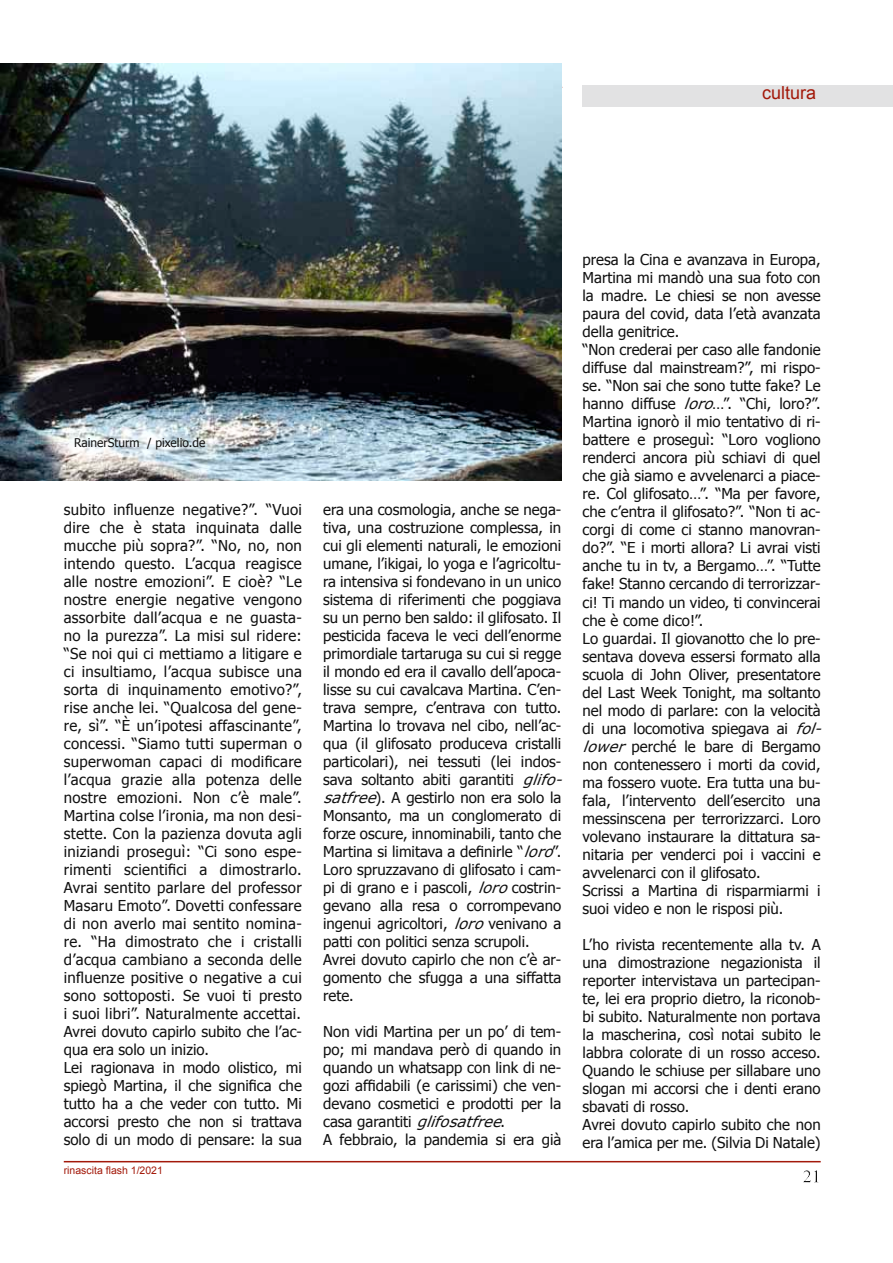
<style>
.page{position:relative;width:893px;height:1263px;background:#fff}
.page>*{position:absolute;margin:0;border:0;box-sizing:border-box;transform-origin:0 0}
.t1{font:18px "Arial";color:#a3190a}
.t2{font:15px/18px "Tahoma";color:#111}
.t3{font:15px/18px "Tahoma";letter-spacing:.02em;color:#111}
.t4{font:12px "Tahoma";color:#111}
.t5{font:10.5px "Arial";color:#a3190a}
.s1{font-family:"Verdana";font-style:italic}
</style>
<div class="page">
<div style="left:798px;top:1163px;width:30px;height:25px;background:#111;opacity:.75"></div>
<hr style="left:64px;top:1161px;width:757px;height:1px;background:#a3190a">
<div style="left:583px;top:85px;width:310px;height:21px;background:#e2e2e3"></div>
<img style="left:0;top:64px;width:561px;height:416px">
<p class="t1" style="left:762px;top:81px;width:56px">cultura</p>
<p class="t4" style="left:74px;top:435px;width:133px">RainerSturm / pixelio.de</p>
<p class="t3" style="left:64px;top:500px;width:240px">subito influenze negative?”. “Vuoi dire che è stata inquinata dalle mucche più sopra?”. “No, no, non intendo questo. L’acqua reagisce alle nostre emozioni”. E cioè? “Le nostre energie negative vengono assorbite dall’acqua e ne guasta&shy;no la purezza”. La misi sul ridere: “Se noi qui ci mettiamo a litigare e ci insultiamo, l’acqua subisce una sorta di inquinamento emotivo?”, rise anche lei. “Qualcosa del gene&shy;re, sì”. “È un’ipotesi affascinante”, concessi. “Siamo tutti superman o superwoman capaci di modificare l’acqua grazie alla potenza delle nostre emozioni. Non c’è male”.<br>Martina colse l’ironia, ma non desi&shy;stette. Con la pazienza dovuta agli iniziandi proseguì: “Ci sono espe&shy;rimenti scientifici a dimostrarlo.<br>Avrai sentito parlare del professor Masaru Emoto”. Dovetti confessare di non averlo mai sentito nomina&shy;re. “Ha dimostrato che i cristalli d’acqua cambiano a seconda delle influenze positive o negative a cui sono sottoposti. Se vuoi ti presto i suoi libri”. Naturalmente accettai.<br>Avrei dovuto capirlo subito che l’ac&shy;qua era solo un inizio.<br>Lei ragionava in modo olistico, mi spiegò Martina, il che significa che tutto ha a che veder con tutto. Mi accorsi presto che non si trattava solo di un modo di pensare: la sua</p>
<p class="t2" style="left:323px;top:500px;width:247px">era una cosmologia, anche se nega&shy;tiva, una costruzione complessa, in cui gli elementi naturali, le emozioni umane, l’ikigai, lo yoga e l’agricoltu&shy;ra intensiva si fondevano in un unico sistema di riferimenti che poggiava su un perno ben saldo: il glifosato. Il pesticida faceva le veci dell’enorme primordiale tartaruga su cui si regge il mondo ed era il cavallo dell’apoca&shy;lisse su cui cavalcava Martina. C’en&shy;trava sempre, c’entrava con tutto.<br>Martina lo trovava nel cibo, nell’ac&shy;qua (il glifosato produceva cristalli particolari), nei tessuti (lei indos&shy;sava soltanto abiti garantiti <span class="s1">glifo&shy;satfree</span>). A gestirlo non era solo la Monsanto, ma un conglomerato di forze oscure, innominabili, tanto che Martina si limitava a definirle “<span class="s1">loro</span>”.<br>Loro spruzzavano di glifosato i cam&shy;pi di grano e i pascoli, <span class="s1">loro</span>costrin&shy;gevano alla resa o corrompevano ingenui agricoltori, <span class="s1">loro</span>venivano a patti con politici senza scrupoli.<br>Avrei dovuto capirlo che non c’è ar&shy;gomento che sfugga a una siffatta rete.</p>
<p class="t2" style="left:323px;top:1022px;width:240px">Non vidi Martina per un po’ di tem&shy;po; mi mandava però di quando in quando un whatsapp con link di ne&shy;gozi affidabili (e carissimi) che ven&shy;devano cosmetici e prodotti per la c a s a g a r a n t i t i <span class="s1">glifosatfree</span>.<br>A febbraio, la pandemia si era già</p>
<p class="t5" style="left:64px;top:1164px;width:101px">rinascita flash 1/2021</p>
<p class="t2" style="left:583px;top:250px;width:247px">presa la Cina e avanzava in Europa, Martina mi mandò una sua foto con la madre. Le chiesi se non avesse paura del covid, data l’età avanzata della genitrice.<br>“Non crederai per caso alle fandonie diffuse dal mainstream?”, mi rispo&shy;se. “Non sai che sono tutte fake? Le hanno diffuse <span class="s1">loro</span>…”. “Chi, loro?”.<br>Martina ignorò il mio tentativo di ri&shy;battere e proseguì: “Loro vogliono renderci ancora più schiavi di quel che già siamo e avvelenarci a piace&shy;re. Col glifosato…”. “Ma per favore, che c’entra il glifosato?”. “Non ti ac&shy;corgi di come ci stanno manovran&shy;do?”. “E i morti allora? Li avrai visti anche tu in tv, a Bergamo…”. “Tutte fake! Stanno cercando di terrorizzar&shy;ci! Ti mando un video, ti convincerai che è come dico!”.<br>Lo guardai. Il giovanotto che lo pre&shy;sentava doveva essersi formato alla scuola di John Oliver, presentatore del Last Week Tonight, ma soltanto nel modo di parlare: con la velocità di una locomotiva spiegava ai <span class="s1">fol&shy;lower</span>perché le bare di Bergamo non contenessero i morti da covid, ma fossero vuote. Era tutta una bu&shy;fala, l’intervento dell’esercito una messinscena per terrorizzarci. Loro volevano instaurare la dittatura sa&shy;nitaria per venderci poi i vaccini e avvelenarci con il glifosato.<br>Scrissi a Martina di risparmiarmi i suoi video e non le risposi più.</p>
<p class="t2" style="left:583px;top:934px;width:240px">L’ho rivista recentemente alla tv. A una dimostrazione negazionista il reporter intervistava un partecipan&shy;te, lei era proprio dietro, la riconob&shy;bi subito. Naturalmente non portava la mascherina, così notai subito le labbra colorate di un rosso acceso.<br>Quando le schiuse per sillabare uno slogan mi accorsi che i denti erano sbavati di rosso.<br>Avrei dovuto capirlo subito che non era l’amica per me. (Silvia Di Natale)</p>
</div>
